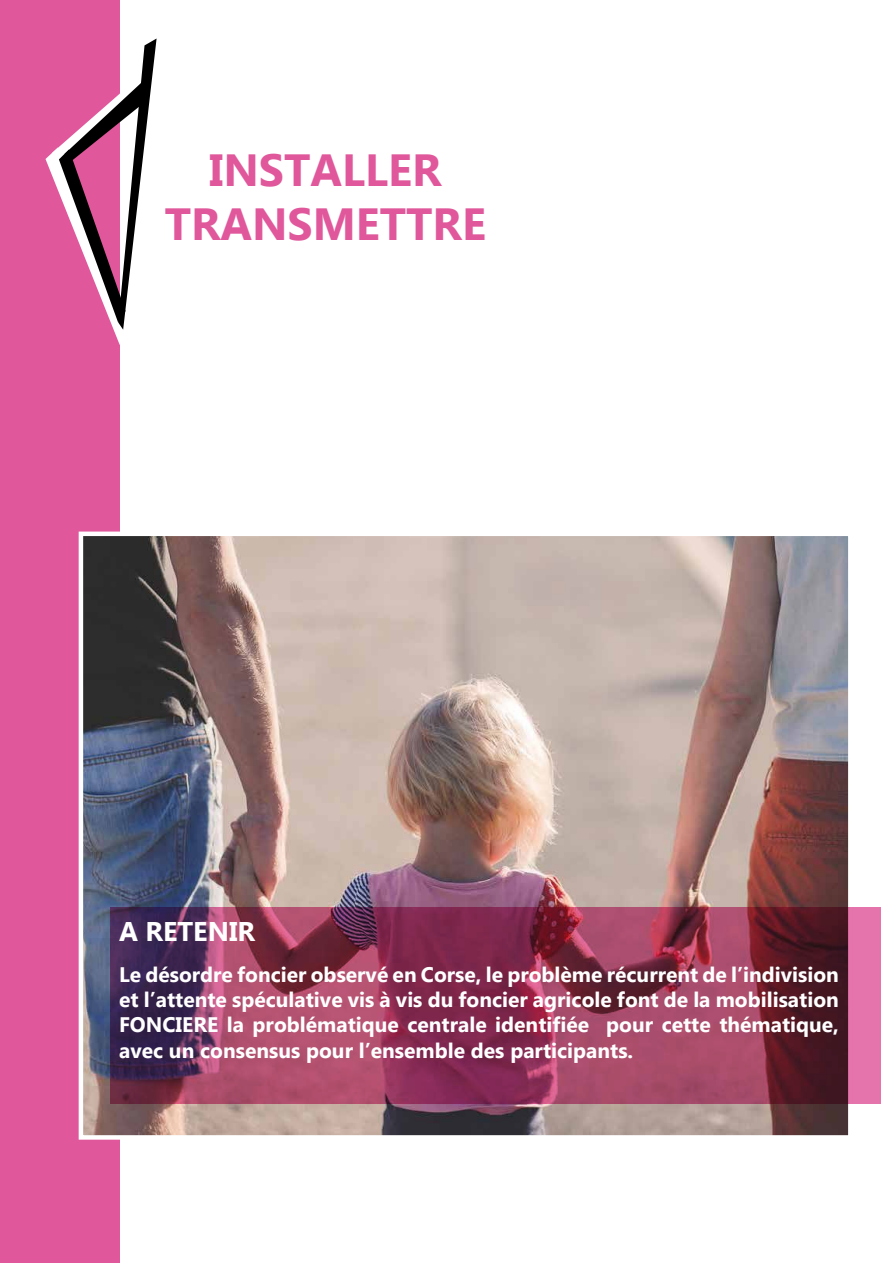
<style>
.page{position:relative;width:893px;height:1263px;background:#fff}
.page>*{position:absolute;margin:0;border:0;box-sizing:border-box;transform-origin:0 0}
.t1{font:700 45px/54px "Gadugi";color:#e0579b;text-align:center}
.t2{font:700 27px "Gadugi";color:#fff}
.t3{font:700 21px/25.2px "Gadugi";color:#fff;text-align:justify}
</style>
<div class="page">
<div style="left:0;top:0;width:119px;height:1263px;background:#e0579b"></div>
<img style="left:84px;top:536px;width:764px;height:599px">
<div style="left:79px;top:531px;width:774px;height:609px;border:4px solid #fff"></div>
<svg style="left:45px;top:20px;width:112px;height:333px"></svg>
<svg style="left:110px;top:907px;width:771px;height:196px;background:#883857"></svg>
<h1 class="t1" style="left:165px;top:143px;width:323px">INSTALLER<br>TRANSMETTRE</h1>
<p class="t2" style="left:119px;top:915px;width:138px">A RETENIR</p>
<p class="t3" style="left:119px;top:962px;width:721px">Le désordre foncier observé en Corse, le problème récurrent de l’indivision et l’attente spéculative vis à vis du foncier agricole font de la mobilisation FONCIERE la problématique centrale identifiée pour cette thématique, avec un consensus pour l’ensemble des participants.</p>
</div>
